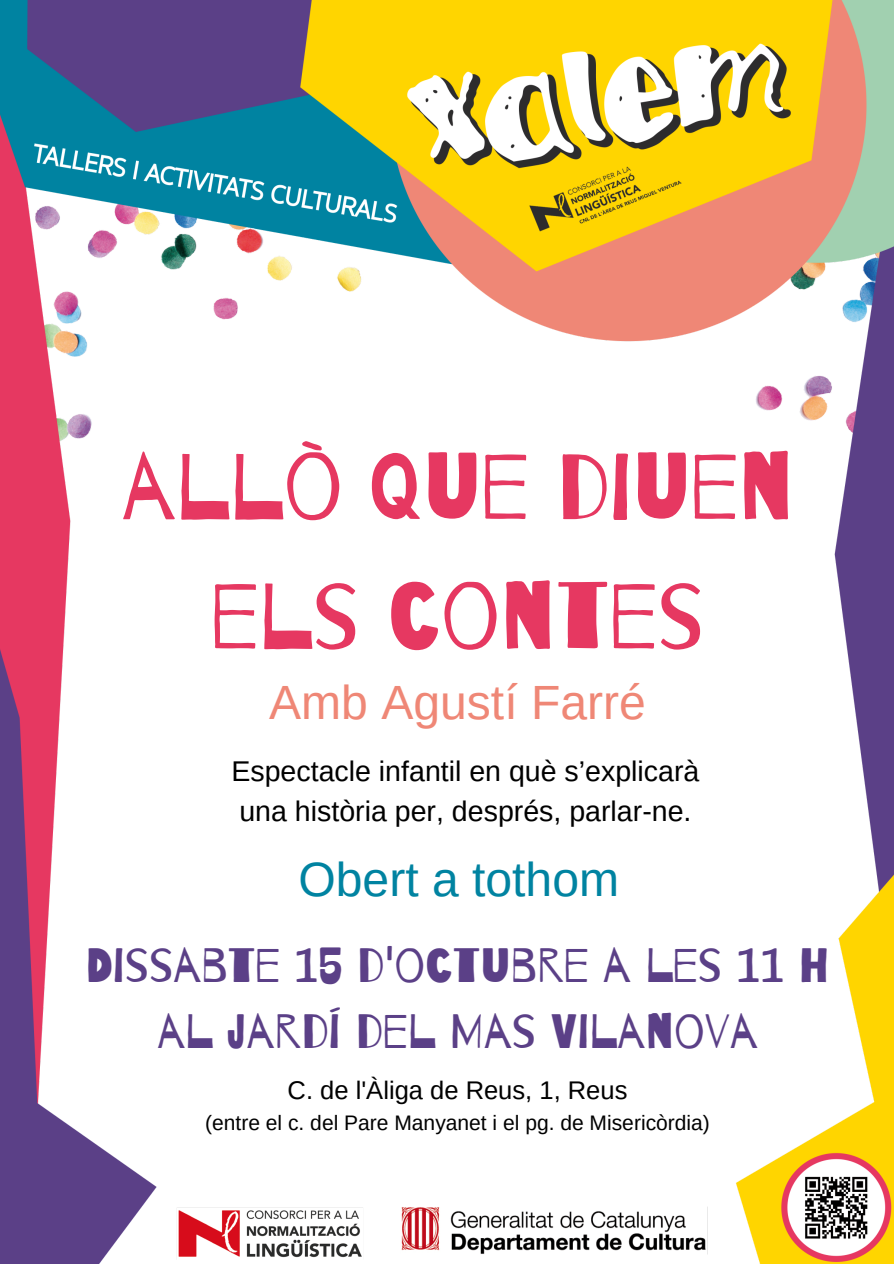
<style>
.page{position:relative;width:894px;height:1264px;background:#fff}
.page>*{position:absolute;margin:0;border:0;box-sizing:border-box;transform-origin:0 0}
.t1{font:93px/129.4px "Barrio";color:#e63861;text-align:center}
.t2{font:48px/66.4px "Barrio";color:#5b4087;text-align:center}
.t3{font:48px "Arimo";color:#ef8776}
.t4{font:48px "Arimo";color:#0083a1}
.t5{font:28.5px/39.5px "Arimo";color:#000}
.t6{font:25.5px "Arimo";color:#000}
.t7{font:21px "Arimo";color:#000}
</style>
<div class="page">
<img style="left:0;top:0;width:893px;height:1263px">
<h1 class="t1" style="left:121px;top:425px;width:674px">ALLÒ QUE DIUEN<br>ELS CONTES</h1>
<h2 class="t3" style="left:269px;top:675px;width:378px">Amb Agustí Farré</h2>
<p class="t5" style="left:231px;top:751px;width:469px">Espectacle infantil en què s’explicarà una història per, després, parlar-ne.</p>
<h2 class="t4" style="left:298px;top:852px;width:322px">Obert a tothom</h2>
<h2 class="t2" style="left:85px;top:933px;width:745px">DISSABTE 15 D'OCTUBRE A LES 11 H<br>AL JARDÍ DEL MAS VILANOVA</h2>
<p class="t6" style="left:287px;top:1076px;width:341px">C. de l'Àliga de Reus, 1, Reus</p>
<p class="t7" style="left:205px;top:1110px;width:506px">(entre el c. del Pare Manyanet i el pg. de Misericòrdia)</p>
</div>
